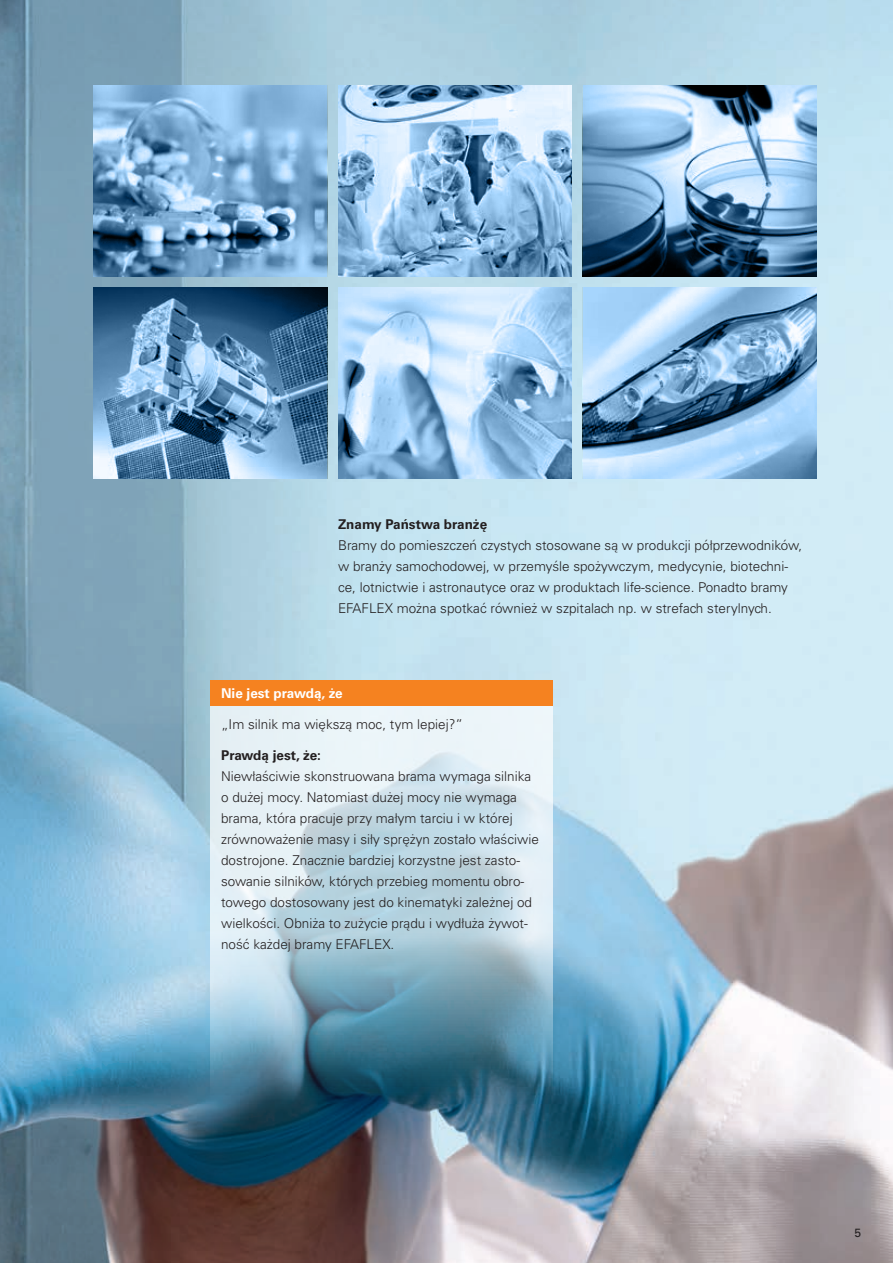
<style>
.page{position:relative;width:893px;height:1263px;background:#fff}
.page>*{position:absolute;margin:0;border:0;box-sizing:border-box;transform-origin:0 0}
.t1{font:300 13.5px/21px "Univers CE";color:#231f20}
.t2{font:700 13.5px "Univers CE";color:#231f20}
.t3{font:700 13.5px "Univers CE";color:#fff}
.t4{font:12px "Univers";color:#231f20}
</style>
<div class="page">
<img style="left:0;top:0;width:893px;height:1263px">
<img style="left:94px;top:85px;width:233px;height:191px">
<img style="left:338px;top:85px;width:234px;height:191px">
<img style="left:583px;top:85px;width:233px;height:191px">
<img style="left:94px;top:287px;width:233px;height:191px">
<img style="left:338px;top:287px;width:234px;height:191px">
<img style="left:583px;top:287px;width:233px;height:191px">
<div style="left:210px;top:680px;width:343px;height:26px;background:#f58220"></div>
<svg style="left:210px;top:706px;width:343px;height:395px;background:#a9c5d2"></svg>
<p class="t2" style="left:338px;top:516px;width:151px">Znamy Państwa branżę</p>
<p class="t1" style="left:338px;top:535px;width:466px">Bramy do pomieszczeń czystych stosowane są w produkcji półprzewodników, w branży samochodowej, w przemyśle spożywczym, medycynie, biotechni&shy;ce, lotnictwie i astronautyce oraz w produktach life-science. Ponadto bramy EFAFLEX można spotkać również w szpitalach np. w strefach sterylnych.</p>
<p class="t3" style="left:221px;top:685px;width:123px">Nie jest prawdą, że</p>
<p class="t1" style="left:221px;top:714px;width:243px">„Im silnik ma większą moc, tym lepiej?”</p>
<p class="t2" style="left:221px;top:748px;width:101px">Prawdą jest, że:</p>
<p class="t1" style="left:221px;top:766px;width:319px">Niewłaściwie skonstruowana brama wymaga silnika o dużej mocy. Natomiast dużej mocy nie wymaga brama, która pracuje przy małym tarciu i w której zrównoważenie masy i siły sprężyn zostało właściwie dostrojone. Znacznie bardziej korzystne jest zasto&shy;sowanie silników, których przebieg momentu obro&shy;towego dostosowany jest do kinematyki zależnej od wielkości. Obniża to zużycie prądu i wydłuża żywot&shy;ność każdej bramy EFAFLEX.</p>
<p class="t4" style="left:854px;top:1225px;width:8px">5</p>
</div>
